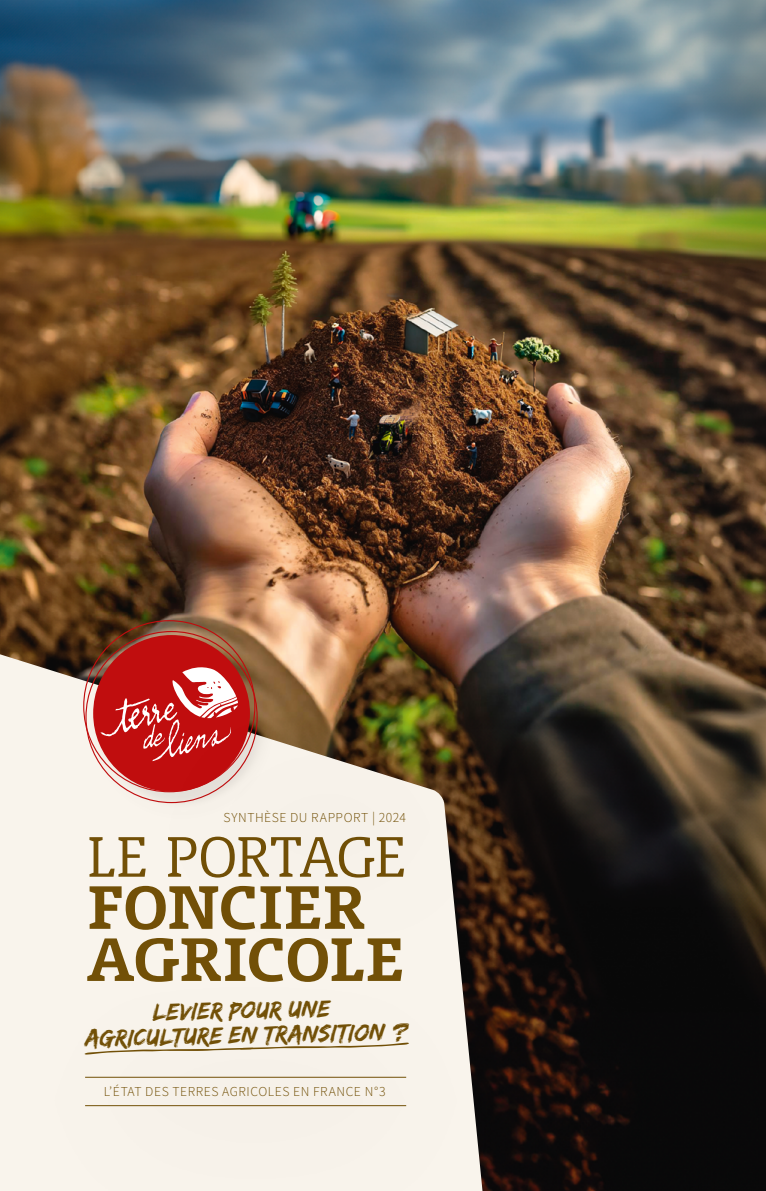
<style>
.page{position:relative;width:766px;height:1191px;background:#fff}
.page>*{position:absolute;margin:0;border:0;box-sizing:border-box;transform-origin:0 0}
.t1{font:700 57.9px/52.1px "Olsen";letter-spacing:-.015em;color:#725007}
.t2{font:300 53.85px "Olsen";letter-spacing:-.02em;color:#725007}
.t3{font:italic 24.9px/24.8px "Edo SZ";color:#725007;text-align:center}
.t4{font:300 13.65px "Source Sans Pro";letter-spacing:.04em;color:#725007}
</style>
<div class="page">
<img style="left:0;top:0;width:765px;height:1191px">
<svg style="left:0;top:645px;width:490px;height:546px;background:#cfc6b9"></svg>
<div style="left:54px;top:986px;width:402px;height:205px;background:#f8f3eb"></div>
<hr style="left:85px;top:1076px;width:321px;height:1px;background:#725007">
<hr style="left:85px;top:1105px;width:321px;height:1px;background:#725007">
<svg style="left:84px;top:1042px;width:325px;height:12px"></svg>
<div style="left:86px;top:622px;width:190px;height:200px;background:#000;opacity:.08"></div>
<div style="left:93px;top:635px;width:157px;height:156px;background:#c00d0e;border-radius:50%"></div>
<svg style="left:100px;top:665px;width:138px;height:96px"></svg>
<svg style="left:169px;top:714px;width:311px;height:225px;background:#cbb7a9"></svg>
<p class="t4" style="left:223px;top:809px;width:184px">SYNTHÈSE DU RAPPORT | 2024</p>
<h2 class="t2" style="left:87px;top:822px;width:320px">LE PORTAGE</h2>
<h1 class="t1" style="left:87px;top:880px;width:318px">FONCIER<br>AGRICOLE</h1>
<h3 class="t3" style="left:84px;top:1000px;width:324px;rotate:-1deg">Levier pour une<br>agriculture en transition ?</h3>
<p class="t4" style="left:104px;top:1083px;width:283px">L’ÉTAT DES TERRES AGRICOLES EN FRANCE N°3</p>
</div>
